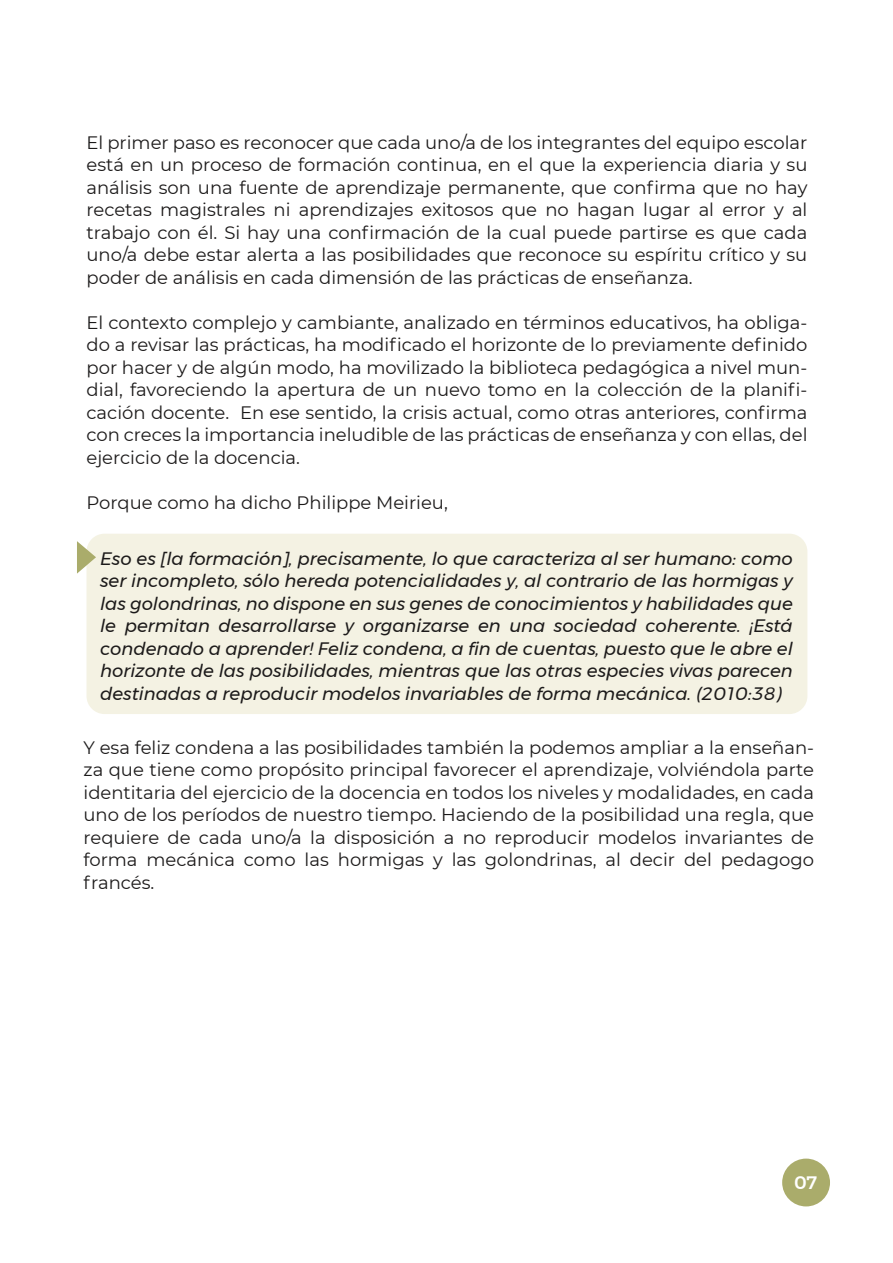
<style>
.page{position:relative;width:893px;height:1263px;background:#fff}
.page>*{position:absolute;margin:0;border:0;box-sizing:border-box;transform-origin:0 0}
.t1{font:18px/22.5px "Montserrat";color:#1c1a1a;text-align:justify}
.t2{font:italic 18px/22.5px "Montserrat";color:#1c1a1a;text-align:justify}
.t3{font:500 18px "Montserrat";color:#fff}
</style>
<div class="page">
<div style="left:782px;top:1158px;width:48px;height:48px;background:#aaac6b;border-radius:50%"></div>
<div style="left:87px;top:534px;width:720px;height:180px;background:#f4f2e3;border-radius:18px"></div>
<svg style="left:77px;top:541px;width:19px;height:33px"></svg>
<p class="t1" style="left:87px;top:130px;width:722px">El primer paso es reconocer que cada uno/a de los integrantes del equipo escolar está en un proceso de formación continua, en el que la experiencia diaria y su análisis son una fuente de aprendizaje permanente, que confirma que no hay recetas magistrales ni aprendizajes exitosos que no hagan lugar al error y al trabajo con él. Si hay una confirmación de la cual puede partirse es que cada uno/a debe estar alerta a las posibilidades que reconoce su espíritu crítico y su poder de análisis en cada dimensión de las prácticas de enseñanza.</p>
<p class="t1" style="left:87px;top:310px;width:722px">El contexto complejo y cambiante, analizado en términos educativos, ha obliga&shy;do a revisar las prácticas, ha modificado el horizonte de lo previamente definido por hacer y de algún modo, ha movilizado la biblioteca pedagógica a nivel mun&shy;dial, favoreciendo la apertura de un nuevo tomo en la colección de la planifi&shy;cación docente. En ese sentido, la crisis actual, como otras anteriores, confirma con creces la importancia ineludible de las prácticas de enseñanza y con ellas, del ejercicio de la docencia.</p>
<p class="t1" style="left:87px;top:490px;width:363px">Porque como ha dicho Philippe Meirieu,</p>
<p class="t2" style="left:100px;top:547px;width:694px">Eso es [la formación], precisamente, lo que caracteriza al ser humano: como ser incompleto, sólo hereda potencialidades y, al contrario de las hormigas y las golondrinas, no dispone en sus genes de conocimientos y habilidades que le permitan desarrollarse y organizarse en una sociedad coherente. ¡Está condenado a aprender! Feliz condena, a fin de cuentas, puesto que le abre el horizonte de las posibilidades, mientras que las otras especies vivas parecen destinadas a reproducir modelos invariables de forma mecánica. (2010:38)</p>
<p class="t1" style="left:83px;top:735px;width:732px">Y esa feliz condena a las posibilidades también la podemos ampliar a la enseñan&shy;za que tiene como propósito principal favorecer el aprendizaje, volviéndola parte identitaria del ejercicio de la docencia en todos los niveles y modalidades, en cada uno de los períodos de nuestro tiempo. Haciendo de la posibilidad una regla, que requiere de cada uno/a la disposición a no reproducir modelos invariantes de forma mecánica como las hormigas y las golondrinas, al decir del pedagogo francés.</p>
<p class="t3" style="left:794px;top:1168px;width:25px">07</p>
</div>
